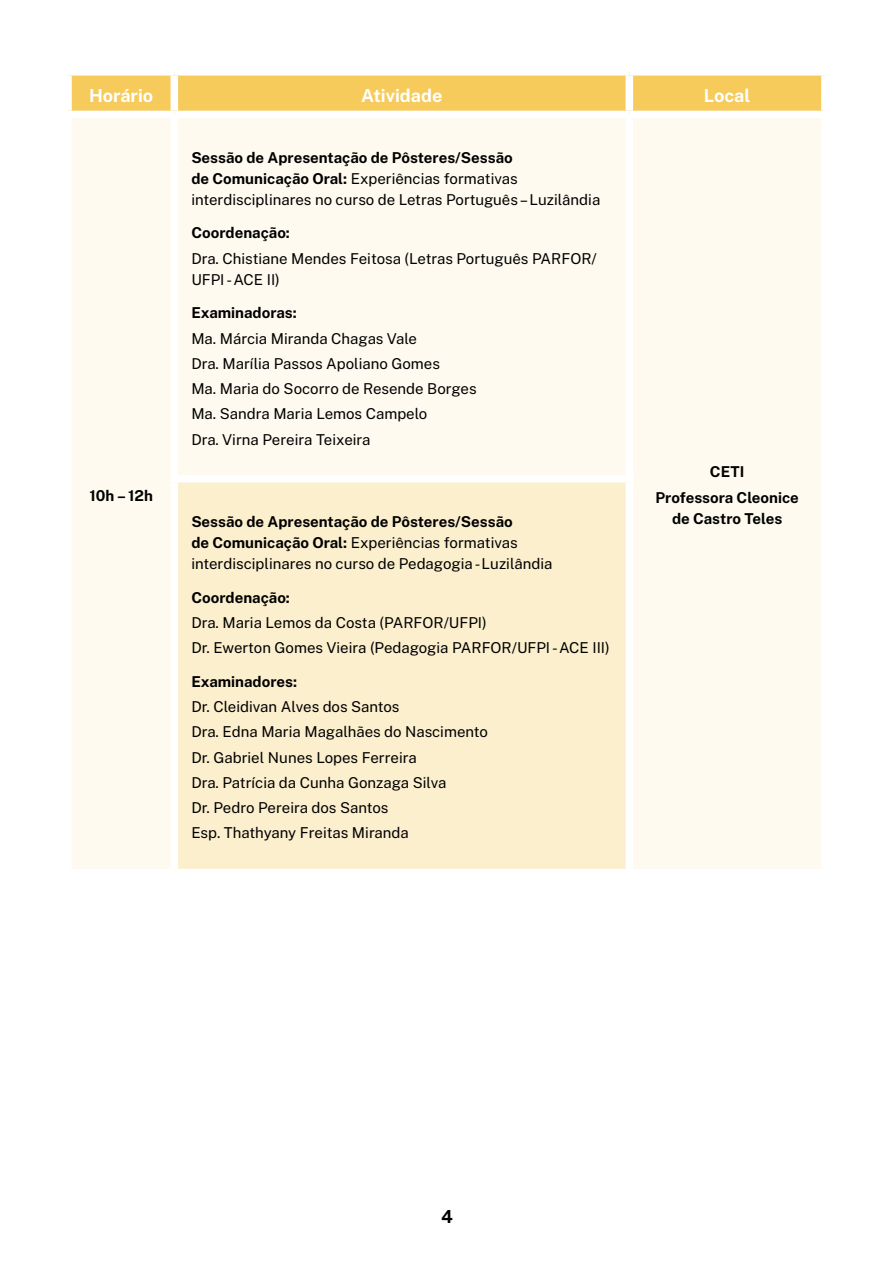
<style>
.page{position:relative;width:893px;height:1263px;background:#fff}
.page>*{position:absolute;margin:0;border:0;box-sizing:border-box;transform-origin:0 0}
.t1{font:700 18px "Public Sans";color:#fff}
.t2{font:700 18px "Public Sans";color:#000}
.t3{font:15px/25.2px "Public Sans";color:#000}
.t4{font:700 15px/25.2px "Public Sans";color:#000;text-align:center}
.s1{font-weight:700}
</style>
<div class="page">
<div style="left:72px;top:76px;width:749px;height:35px;background:#f6cb5b"></div>
<div style="left:72px;top:118px;width:749px;height:751px;background:#fefaef"></div>
<div style="left:174px;top:479px;width:455px;height:394px;background:#fcefce"></div>
<div style="left:171px;top:76px;width:7px;height:35px;background:#fff"></div>
<div style="left:626px;top:76px;width:7px;height:35px;background:#fff"></div>
<div style="left:171px;top:475px;width:462px;height:7px;background:#fff"></div>
<div style="left:174px;top:869px;width:455px;height:7px;background:#fff"></div>
<div style="left:171px;top:118px;width:7px;height:357px;background:#fff"></div>
<div style="left:171px;top:482px;width:7px;height:387px;background:#fff"></div>
<div style="left:626px;top:118px;width:7px;height:357px;background:#fff"></div>
<div style="left:626px;top:482px;width:7px;height:387px;background:#fff"></div>
<p class="t1" style="left:89px;top:82px;width:65px">Horário</p>
<p class="t1" style="left:361px;top:82px;width:83px">Atividade</p>
<p class="t1" style="left:704px;top:82px;width:48px">Local</p>
<p class="t4" style="left:89px;top:482px;width:65px">10h – 12h</p>
<p class="t3" style="left:191px;top:146px;width:410px;line-height:21px"><span class="s1">Sessão de Apresentação de Pôsteres/Sessão<br>de Comunicação Oral:</span> Experiências formativas interdisciplinares no curso de Letras Português – Luzilândia</p>
<p class="t4" style="left:191px;top:219px;width:100px">Coordenação:</p>
<p class="t3" style="left:191px;top:247px;width:407px;line-height:21px">Dra. Chistiane Mendes Feitosa (Letras Português PARFOR/<br>UFPI - ACE II)</p>
<p class="t4" style="left:191px;top:299px;width:107px">Examinadoras:</p>
<p class="t3" style="left:191px;top:325px;width:287px">Ma. Márcia Miranda Chagas Vale<br>Dra. Marília Passos Apoliano Gomes<br>Ma. Maria do Socorro de Resende Borges<br>Ma. Sandra Maria Lemos Campelo<br>Dra. Virna Pereira Teixeira</p>
<p class="t4" style="left:655px;top:458px;width:145px">CETI<br>Professora Cleonice</p>
<p class="t4" style="left:191px;top:508px;width:323px">Sessão de Apresentação de Pôsteres/Sessão</p>
<p class="t4" style="left:672px;top:505px;width:112px">de Castro Teles</p>
<p class="t3" style="left:191px;top:531px;width:363px;line-height:21px"><span class="s1">de Comunicação Oral:</span> Experiências formativas interdisciplinares no curso de Pedagogia - Luzilândia</p>
<p class="t4" style="left:191px;top:584px;width:100px">Coordenação:</p>
<p class="t3" style="left:191px;top:609px;width:420px">Dra. Maria Lemos da Costa (PARFOR/UFPI)<br>Dr. Ewerton Gomes Vieira (Pedagogia PARFOR/UFPI - ACE III)</p>
<p class="t4" style="left:191px;top:668px;width:107px">Examinadores:</p>
<p class="t3" style="left:191px;top:693px;width:298px">Dr. Cleidivan Alves dos Santos<br>Dra. Edna Maria Magalhães do Nascimento Dr. Gabriel Nunes Lopes Ferreira<br>Dra. Patrícia da Cunha Gonzaga Silva<br>Dr. Pedro Pereira dos Santos<br>Esp. Thathyany Freitas Miranda</p>
<p class="t2" style="left:441px;top:1204px;width:13px">4</p>
</div>
